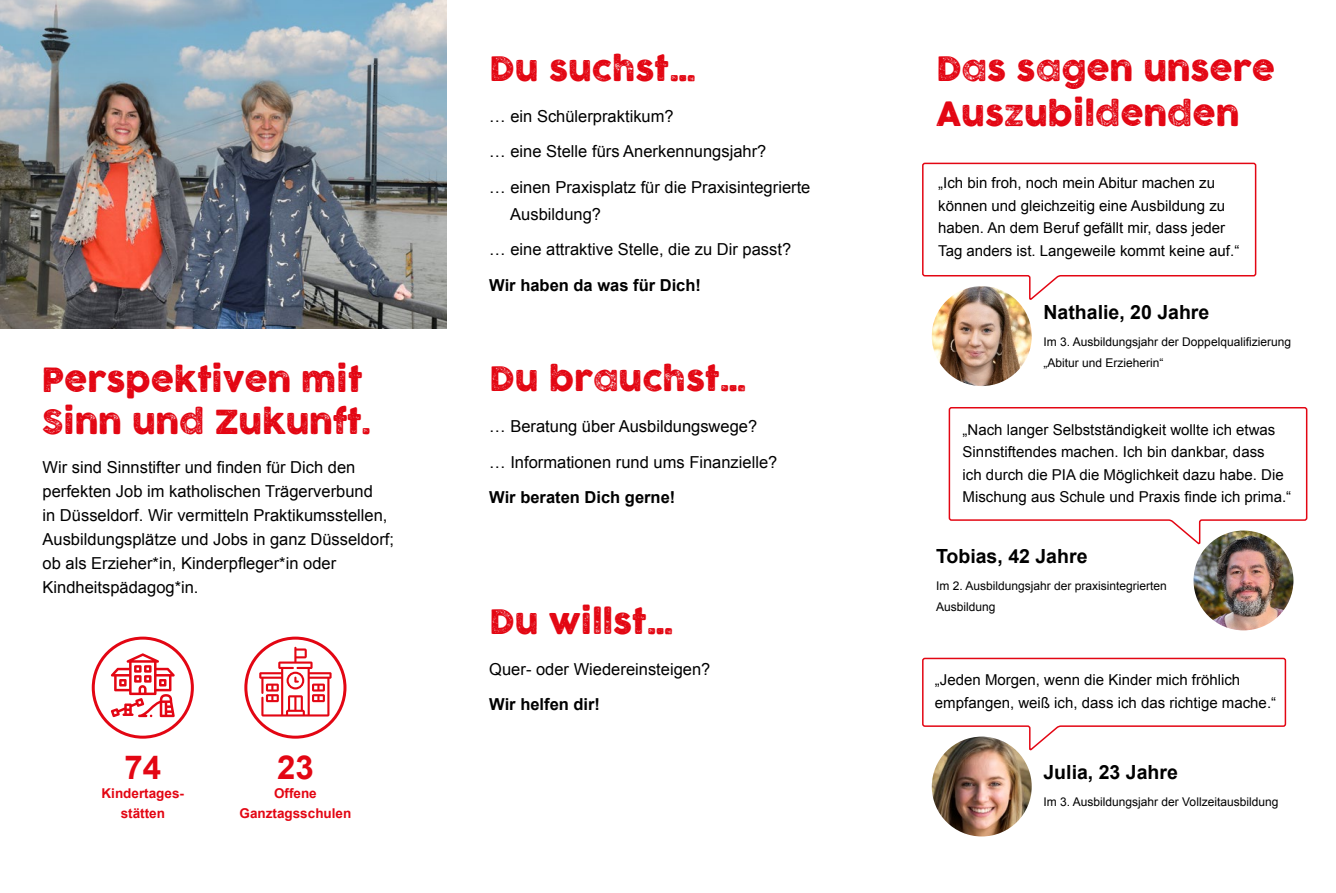
<style>
.page{position:relative;width:1336px;height:893px;background:#fff}
.page>*{position:absolute;margin:0;border:0;box-sizing:border-box;transform-origin:0 0}
.t1{font:33px/45px "COCOGOOSELETTERPRESS";color:#e30613}
.t2{font:33px "COCOGOOSELETTERPRESS";color:#e30713}
.t3{font:700 33px "Arial";color:#e30613}
.t4{font:700 19.5px "Arial";color:#000}
.t5{font:16.5px/24px "Arial";color:#000}
.t6{font:700 16.5px "Arial";color:#000}
.t7{font:15px/22.5px "Arial";color:#000}
.t8{font:700 13.5px/19.5px "Arial";color:#e30613;text-align:center}
.t9{font:12px/21px "Arial";color:#000}
</style>
<div class="page">
<div style="left:92px;top:637px;width:102px;height:102px;border:3px solid #e30613;border-radius:50%"></div>
<div style="left:244px;top:637px;width:102px;height:102px;border:3px solid #e30613;border-radius:50%"></div>
<svg style="left:110px;top:653px;width:65px;height:64px"></svg>
<svg style="left:259px;top:647px;width:72px;height:69px"></svg>
<svg style="left:922px;top:162px;width:334px;height:140px"></svg>
<svg style="left:948px;top:407px;width:359px;height:139px"></svg>
<svg style="left:922px;top:657px;width:364px;height:95px"></svg>
<img style="left:931px;top:286px;width:100px;height:100px;border-radius:50px">
<img style="left:1193px;top:530px;width:100px;height:100px;border-radius:50px">
<img style="left:931px;top:737px;width:100px;height:99px;border-radius:50px">
<img style="left:0;top:0;width:446px;height:328px">
<h1 class="t1" style="left:42px;top:359px;width:331px;line-height:42px">Perspektiven mit<br>Sinn und Zukunft.</h1>
<p class="t5" style="left:43px;top:455px;width:353px">Wir sind Sinnstifter und finden für Dich den perfekten Job im katholischen Trägerverbund<br>in Düsseldorf. Wir vermitteln Praktikumsstellen, Ausbildungsplätze und Jobs in ganz Düsseldorf; ob als Erzieher*in, Kinderpfleger*in oder Kindheitspädagog*in.</p>
<h1 class="t3" style="left:124px;top:745px;width:38px">74</h1>
<p class="t8" style="left:101px;top:784px;width:84px">Kindertages&shy;stätten</p>
<h1 class="t3" style="left:277px;top:745px;width:38px">23</h1>
<p class="t8" style="left:239px;top:784px;width:113px">Offene<br>Ganztagsschulen</p>
<h1 class="t2" style="left:489px;top:50px;width:208px">Du suchst…</h1>
<p class="t5" style="left:489px;top:98px;width:322px;line-height:35.5px">… ein Schülerpraktikum?<br>… eine Stelle fürs Anerkennungsjahr?<br>… einen Praxisplatz für die Praxisintegrierte</p>
<p class="t5" style="left:489px;top:196px;width:303px;line-height:35.5px;text-indent:21px">Ausbildung?<br>… eine attraktive Stelle, die zu Dir passt?</p>
<p class="t6" style="left:489px;top:274px;width:213px">Wir haben da was für Dich!</p>
<h1 class="t2" style="left:489px;top:361px;width:258px">Du brauchst…</h1>
<p class="t5" style="left:489px;top:409px;width:289px;line-height:35.5px">… Beratung über Ausbildungswege? … Informationen rund ums Finanzielle?</p>
<p class="t6" style="left:489px;top:487px;width:187px">Wir beraten Dich gerne!</p>
<h1 class="t2" style="left:489px;top:603px;width:185px">Du willst…</h1>
<p class="t5" style="left:489px;top:657px;width:223px">Quer- oder Wiedereinsteigen?</p>
<p class="t6" style="left:489px;top:694px;width:112px">Wir helfen dir!</p>
<h1 class="t1" style="left:935px;top:47px;width:341px">Das sagen unsere<br>Auszubildenden</h1>
<p class="t7" style="left:938px;top:172px;width:302px">„Ich bin froh, noch mein Abitur machen zu können und gleichzeitig eine Ausbildung zu haben. An dem Beruf gefällt mir, dass jeder Tag anders ist. Langeweile kommt keine auf.“</p>
<p class="t4" style="left:1043px;top:299px;width:167px">Nathalie, 20 Jahre</p>
<p class="t9" style="left:1043px;top:331px;width:249px">Im 3. Ausbildungsjahr der Doppelqualifizierung „Abitur und Erzieherin“</p>
<p class="t7" style="left:962px;top:418px;width:330px">„Nach langer Selbstständigkeit wollte ich etwas Sinnstiftendes machen. Ich bin dankbar, dass<br>ich durch die PIA die Möglichkeit dazu habe. Die Mischung aus Schule und Praxis finde ich prima.“</p>
<p class="t4" style="left:935px;top:543px;width:153px">Tobias, 42 Jahre</p>
<p class="t9" style="left:935px;top:575px;width:232px">Im 2. Ausbildungsjahr der praxisintegrierten<br>Ausbildung</p>
<p class="t7" style="left:934px;top:669px;width:342px">„Jeden Morgen, wenn die Kinder mich fröhlich empfangen, weiß ich, dass ich das richtige mache.“</p>
<p class="t4" style="left:1043px;top:760px;width:136px">Julia, 23 Jahre</p>
<p class="t9" style="left:1043px;top:792px;width:236px">Im 3. Ausbildungsjahr der Vollzeitausbildung</p>
</div>
